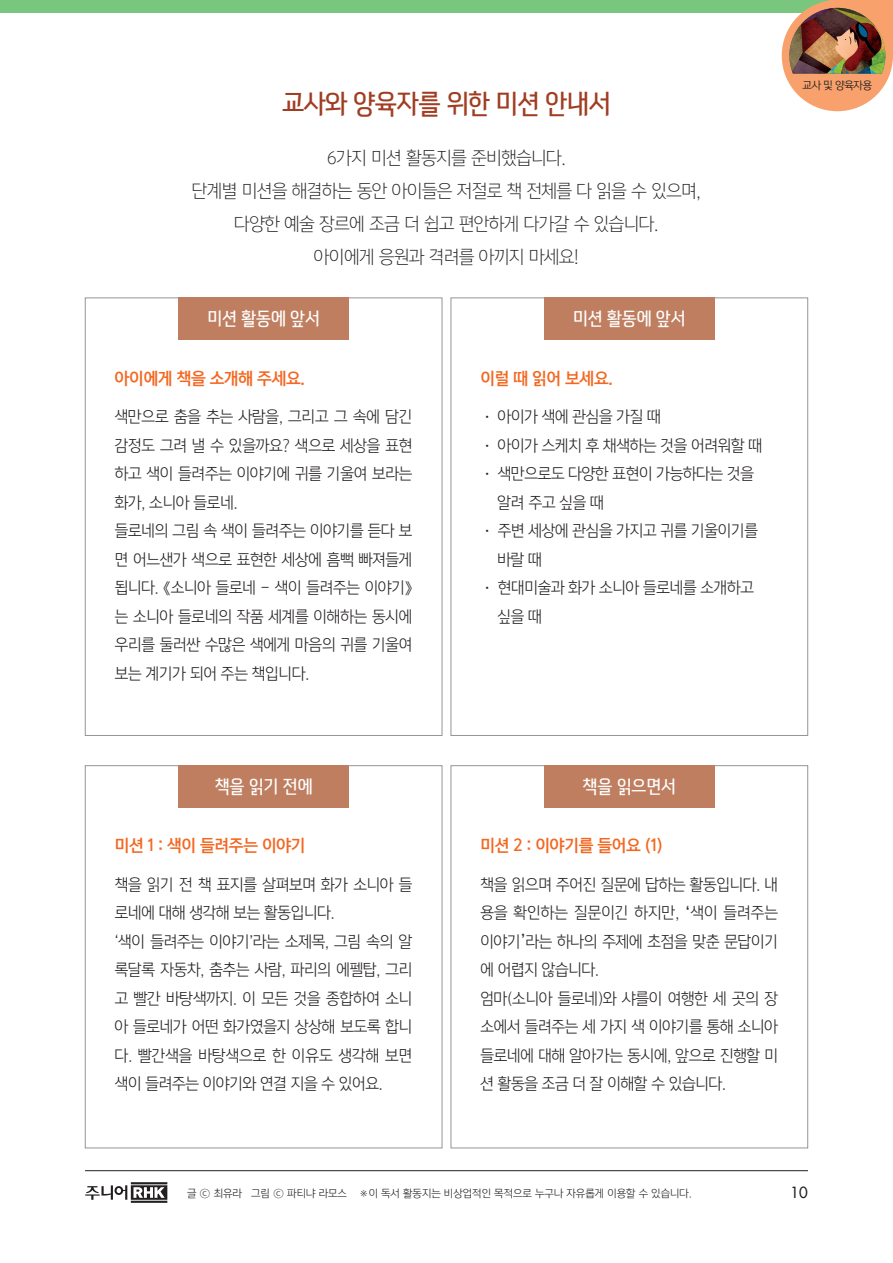
<style>
.page{position:relative;width:893px;height:1263px;background:#fff}
.page>*{position:absolute;margin:0;border:0;box-sizing:border-box;transform-origin:0 0}
.t1{font:27px "YDV Black Fit 77";letter-spacing:-.02em;color:#a03d22}
.t2{font:18px "Yoon Gothic Pro 720";letter-spacing:-.01em;color:#231f20;scale:.96 1}
.t3{font:18px "YDV Black Fit 77";color:#fff}
.t4{font:15.75px/28.5px "Yoon Gothic Pro 730";letter-spacing:-.02em;color:#231f20;text-align:justify;scale:.96 1}
.t5{font:15.75px "Yoon Gothic Pro 770";letter-spacing:-.025em;color:#f36821;scale:.96 1}
.t6{font:500 15px "Futura Std";color:#231f20}
.t7{font:10.5px "Yoon Gothic Pro 730";color:#231f20}
.t8{font:10.5px "Yoon Gothic Pro 740";letter-spacing:-.025em;color:#231f20}
.s1{font-family:"YDV Black Fit 77"}
</style>
<div class="page">
<svg style="left:85px;top:1182px;width:82px;height:21px"></svg>
<hr style="left:85px;top:1170px;width:723px;height:1px;background:#231f20">
<div style="left:0;top:0;width:893px;height:13px;background:#79c67f"></div>
<div style="left:85px;top:298px;width:357px;height:438px;background:#fff;border:1px solid #939598"></div>
<div style="left:85px;top:765px;width:357px;height:383px;background:#fff;border:1px solid #939598"></div>
<div style="left:451px;top:298px;width:357px;height:438px;background:#fff;border:1px solid #939598"></div>
<div style="left:451px;top:765px;width:357px;height:383px;background:#fff;border:1px solid #939598"></div>
<div style="left:179px;top:298px;width:170px;height:42px;background:#bf7e60"></div>
<div style="left:179px;top:765px;width:170px;height:43px;background:#bf7e60"></div>
<div style="left:544px;top:298px;width:170px;height:42px;background:#bf7e60"></div>
<div style="left:544px;top:765px;width:170px;height:43px;background:#bf7e60"></div>
<div style="left:830px;top:0;width:63px;height:56px;background:#f8a16d"></div>
<div style="left:782px;top:0;width:111px;height:111px;background:#f8a16d;border-radius:50%"></div>
<img style="left:789px;top:8px;width:96px;height:66px">
<p class="t1" style="left:282px;top:88px;width:330px">교사와 양육자를 위한 미션 안내서</p>
<p class="t2" style="left:327px;top:147px;width:250px">6가지 미션 활동지를 준비했습니다.</p>
<p class="t2" style="left:192px;top:180px;width:531px">단계별 미션을 해결하는 동안 아이들은 저절로 책 전체를 다 읽을 수 있으며,</p>
<p class="t2" style="left:235px;top:213px;width:443px">다양한 예술 장르에 조금 더 쉽고 편안하게 다가갈 수 있습니다.</p>
<p class="t2" style="left:314px;top:246px;width:277px">아이에게 응원과 격려를 아끼지 마세요!</p>
<p class="t3" style="left:207px;top:308px;width:114px">미션 활동에 앞서</p>
<p class="t5" style="left:115px;top:366px;width:200px">아이에게 책을 소개해 주세요.</p>
<p class="t4" style="left:115px;top:402px;width:312px">색만으로 춤을 추는 사람을, 그리고 그 속에 담긴 감정도 그려 낼 수 있을까요? 색으로 세상을 표현 하고 색이 들려주는 이야기에 귀를 기울여 보라는 화가, 소니아 들로네.</p>
<p class="t4" style="left:115px;top:516px;width:312px">들로네의 그림 속 색이 들려주는 이야기를 듣다 보 면 어느샌가 색으로 표현한 세상에 흠뻑 빠져들게 됩니다. 《소니아 들로네 – 색이 들려주는 이야기》는 소니아 들로네의 작품 세계를 이해하는 동시에 우리를 둘러싼 수많은 색에게 마음의 귀를 기울여 보는 계기가 되어 주는 책입니다.</p>
<p class="t3" style="left:573px;top:308px;width:114px">미션 활동에 앞서</p>
<p class="t5" style="left:480px;top:367px;width:139px">이럴 때 읽어 보세요.</p>
<p class="t4" style="left:480px;top:402px;width:189px">• 아이가 색에 관심을 가질 때</p>
<p class="t4" style="left:480px;top:431px;width:295px">• 아이가 스케치 후 채색하는 것을 어려워할 때</p>
<p class="t4" style="left:497px;top:459px;width:269px;text-indent:-17px">• 색만으로도 다양한 표현이 가능하다는 것을 알려 주고 싶을 때</p>
<p class="t4" style="left:497px;top:516px;width:273px;text-indent:-17px">• 주변 세상에 관심을 가지고 귀를 기울이기를 바랄 때</p>
<p class="t4" style="left:497px;top:573px;width:269px;text-indent:-17px">• 현대미술과 화가 소니아 들로네를 소개하고 싶을 때</p>
<p class="t8" style="left:803px;top:79px;width:71px">교사 및 양육자용</p>
<p class="t3" style="left:215px;top:776px;width:99px">책을 읽기 전에</p>
<p class="t5" style="left:115px;top:834px;width:200px">미션 1 : 색이 들려주는 이야기</p>
<p class="t4" style="left:115px;top:870px;width:312px">책을 읽기 전 책 표지를 살펴보며 화가 소니아 들 로네에 대해 생각해 보는 활동입니다.</p>
<p class="t4" style="left:115px;top:927px;width:312px">‘색이 들려주는 이야기’라는 소제목, 그림 속의 알 록달록 자동차, 춤추는 사람, 파리의 에펠탑, 그리 고 빨간 바탕색까지. 이 모든 것을 종합하여 소니 아 들로네가 어떤 화가였을지 상상해 보도록 합니 다. 빨간색을 바탕색으로 한 이유도 생각해 보면 색이 들려주는 이야기와 연결 지을 수 있어요.</p>
<p class="t3" style="left:583px;top:776px;width:95px">책을 읽으면서</p>
<p class="t5" style="left:480px;top:834px;width:192px">미션 2 : 이야기를 들어요 (1)</p>
<p class="t4" style="left:480px;top:870px;width:312px">책을 읽으며 주어진 질문에 답하는 활동입니다. 내 용을 확인하는 질문이긴 하지만, <span class="s1">‘</span>색이 들려주는 이야기<span class="s1">’</span>라는 하나의 주제에 초점을 맞춘 문답이기 에 어렵지 않습니다.</p>
<p class="t4" style="left:480px;top:984px;width:312px">엄마(소니아 들로네)와 샤를이 여행한 세 곳의 장 소에서 들려주는 세 가지 색 이야기를 통해 소니아 들로네에 대해 알아가는 동시에, 앞으로 진행할 미 션 활동을 조금 더 잘 이해할 수 있습니다.</p>
<p class="t7" style="left:187px;top:1186px;width:506px">글 ⓒ 최유라 그림 ⓒ 파티냐 라모스 ※이 독서 활동지는 비상업적인 목적으로 누구나 자유롭게 이용할 수 있습니다.</p>
<p class="t6" style="left:791px;top:1183px;width:19px">10</p>
</div>
